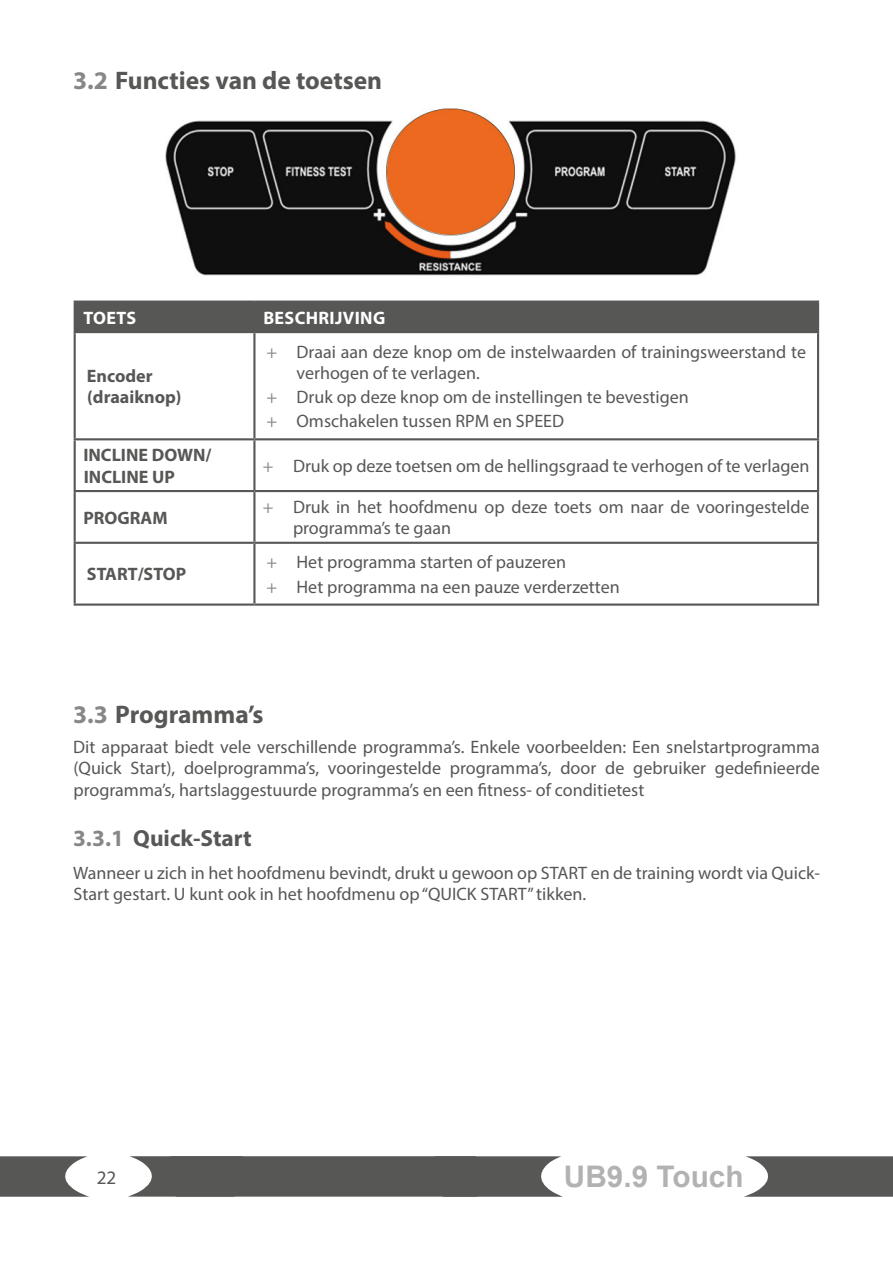
<style>
.page{position:relative;width:893px;height:1263px;background:#fff}
.page>*{position:absolute;margin:0;border:0;box-sizing:border-box;transform-origin:0 0}
.t1{font:700 29.7px "Arial";color:#b2b2b2}
.t2{font:700 25.5px "Myriad Pro";color:#575756}
.t3{font:700 23.4px "Myriad Pro";color:#575756}
.t4{font:19.05px "Myriad Pro";color:#575756}
.t5{font:18px/21.1px "Myriad Pro";color:#575756}
.t6{font:700 18px/21.1px "Myriad Pro";color:#575756}
.t7{font:700 18px "Myriad Pro";letter-spacing:.02em;color:#fff}
.s1{color:#878787}
</style>
<div class="page">
<img style="left:165px;top:108px;width:571px;height:168px">
<svg style="left:0;top:1156px;width:89px;height:41px"></svg>
<svg style="left:744px;top:1156px;width:149px;height:41px;background:#6c6c6b"></svg>
<svg style="left:128px;top:1156px;width:435px;height:41px;background:#656564"></svg>
<div style="left:76px;top:303px;width:741px;height:28px;background:#575756"></div>
<hr style="left:74px;top:303px;width:2px;height:28px;background:#575756">
<hr style="left:74px;top:301px;width:180px;height:2px;background:#575756">
<hr style="left:254px;top:301px;width:565px;height:2px;background:#575756">
<hr style="left:253px;top:303px;width:2px;height:28px;background:#575756">
<hr style="left:817px;top:303px;width:2px;height:28px;background:#575756">
<hr style="left:74px;top:333px;width:2px;height:105px;background:#575756">
<hr style="left:74px;top:331px;width:180px;height:2px;background:#575756">
<hr style="left:253px;top:333px;width:2px;height:105px;background:#575756">
<hr style="left:254px;top:331px;width:565px;height:2px;background:#575756">
<hr style="left:817px;top:333px;width:2px;height:105px;background:#575756">
<hr style="left:74px;top:544px;width:2px;height:59px;background:#575756">
<hr style="left:74px;top:603px;width:180px;height:3px;background:#575756">
<hr style="left:253px;top:544px;width:2px;height:59px;background:#575756">
<hr style="left:817px;top:544px;width:2px;height:59px;background:#575756">
<hr style="left:254px;top:603px;width:565px;height:3px;background:#575756">
<hr style="left:74px;top:440px;width:2px;height:50px;background:#575756">
<hr style="left:74px;top:438px;width:180px;height:2px;background:#575756">
<hr style="left:253px;top:440px;width:2px;height:50px;background:#575756">
<hr style="left:254px;top:438px;width:565px;height:2px;background:#575756">
<hr style="left:817px;top:440px;width:2px;height:50px;background:#575756">
<hr style="left:74px;top:492px;width:2px;height:50px;background:#575756">
<hr style="left:74px;top:490px;width:180px;height:2px;background:#575756">
<hr style="left:74px;top:542px;width:180px;height:2px;background:#575756">
<hr style="left:253px;top:492px;width:2px;height:50px;background:#575756">
<hr style="left:254px;top:490px;width:565px;height:2px;background:#575756">
<hr style="left:817px;top:492px;width:2px;height:50px;background:#575756">
<hr style="left:254px;top:542px;width:565px;height:2px;background:#575756">
<p class="t2" style="left:73px;top:64px;width:311px"><span class="s1">3.2</span> Functies van de toetsen</p>
<p class="t7" style="left:83px;top:306px;width:54px">TOETS</p>
<p class="t7" style="left:263px;top:306px;width:123px">BESCHRIJVING</p>
<p class="t6" style="left:87px;top:365px;width:96px">Encoder (draaiknop)</p>
<p class="t5" style="left:297px;top:341px;width:511px;text-indent:-30px"><span class="s1">+</span> Draai aan deze knop om de instelwaarden of trainingsweerstand te verhogen of te verlagen.</p>
<p class="t5" style="left:266px;top:386px;width:424px"><span class="s1">+</span> Druk op deze knop om de instellingen te bevestigen</p>
<p class="t5" style="left:266px;top:410px;width:299px"><span class="s1">+</span> Omschakelen tussen RPM en SPEED</p>
<p class="t6" style="left:83px;top:444px;width:130px">INCLINE DOWN/<br>INCLINE UP</p>
<p class="t5" style="left:263px;top:455px;width:548px"><span class="s1">+</span> Druk op deze toetsen om de hellingsgraad te verhogen of te verlagen</p>
<p class="t6" style="left:83px;top:506px;width:86px">PROGRAM</p>
<p class="t5" style="left:293px;top:496px;width:518px;text-indent:-30px"><span class="s1">+</span> Druk in het hoofdmenu op deze toets om naar de vooringestelde programma’s te gaan</p>
<p class="t6" style="left:87px;top:563px;width:101px">START/STOP</p>
<p class="t5" style="left:266px;top:551px;width:301px"><span class="s1">+</span> Het programma starten of pauzeren</p>
<p class="t5" style="left:266px;top:576px;width:355px"><span class="s1">+</span> Het programma na een pauze verderzetten</p>
<p class="t2" style="left:73px;top:698px;width:192px"><span class="s1">3.3</span> Programma’s</p>
<p class="t5" style="left:73px;top:736px;width:748px;text-align:justify">Dit apparaat biedt vele verschillende programma’s. Enkele voorbeelden: Een snelstartprogramma (Quick Start), doelprogramma’s, vooringestelde programma’s, door de gebruiker gedefinieerde programma’s, hartslaggestuurde programma’s en een fitness- of conditietest</p>
<p class="t3" style="left:73px;top:823px;width:180px"><span class="s1">3.3.1</span> Quick-Start</p>
<p class="t5" style="left:73px;top:862px;width:748px">Wanneer u zich in het hoofdmenu bevindt, drukt u gewoon op START en de training wordt via Quick-<br>Start gestart. U kunt ook in het hoofdmenu op “QUICK START” tikken.</p>
<p class="t4" style="left:97px;top:1166px;width:21px">22</p>
<h1 class="t1" style="left:564px;top:1155px;width:181px">UB9.9 Touch</h1>
</div>
